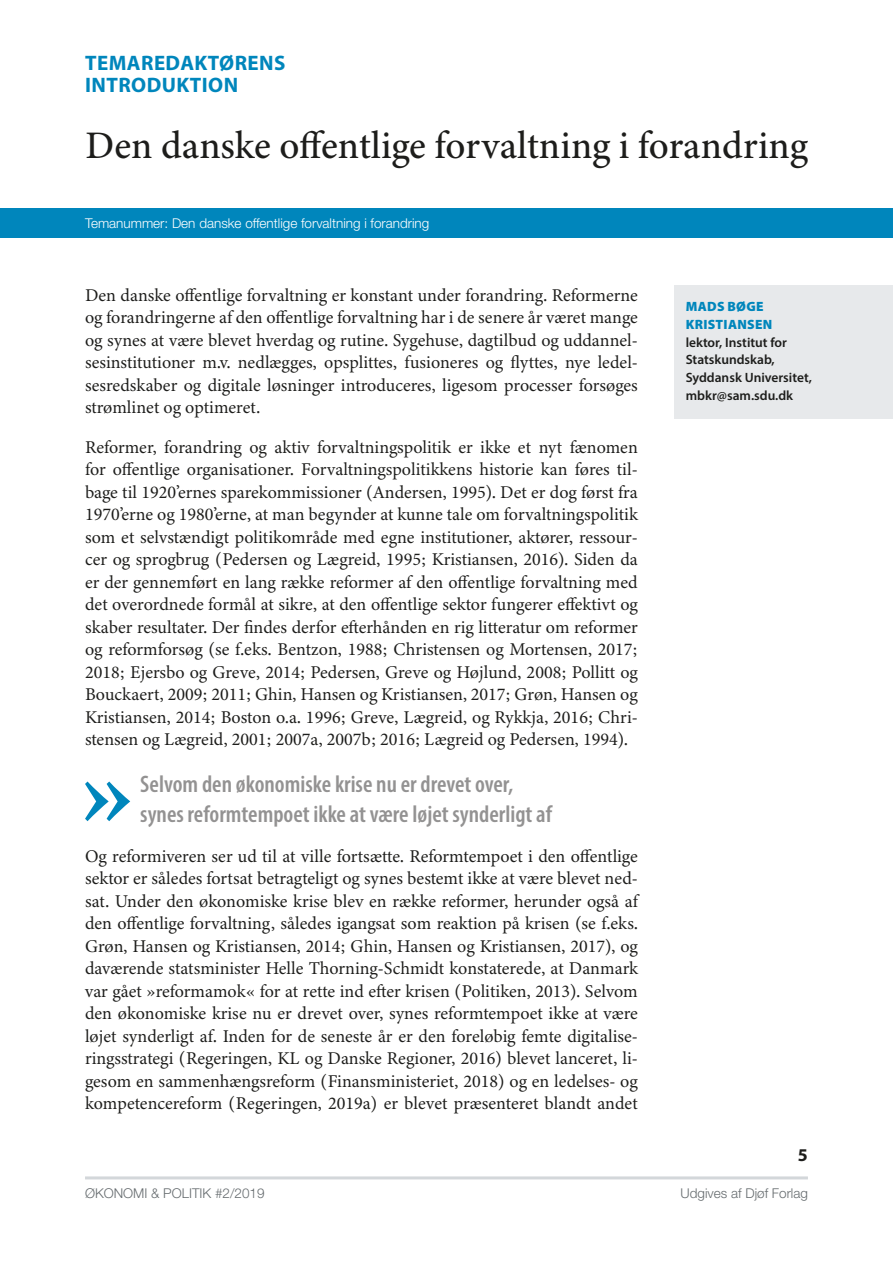
<style>
.page{position:relative;width:893px;height:1263px;background:#fff}
.page>*{position:absolute;margin:0;border:0;box-sizing:border-box;transform-origin:0 0}
.t1{font:500 39px "Minion 3";color:#1d1d1b}
.t2{font:600 condensed 24px/30px "Myriad Pro";color:#939292}
.t3{font:700 21px/22.5px "Myriad Pro";letter-spacing:.02em;color:#0086bc}
.t4{font:18px/22.5px "Minion 3";color:#1d1d1b;text-align:justify}
.t5{font:700 18px "Myriad Pro";color:#1d1d1b}
.t6{font:600 13.5px/18px "Myriad Pro";color:#1d1d1b}
.t7{font:300 13.5px "Helvetica Neue LT Std";color:#fff}
.t8{font:300 13.5px "Helvetica Neue LT Std";color:#666c6f}
.t9{font:900 13.5px/18px "Myriad Pro";letter-spacing:.02em;color:#0086bc}
</style>
<div class="page">
<div style="left:675px;top:285px;width:218px;height:134px;background:#e7e9eb"></div>
<div style="left:0;top:208px;width:893px;height:30px;background:#0086bc"></div>
<hr style="left:85px;top:1176px;width:723px;height:3px;background:#d3d7da">
<svg style="left:85px;top:781px;width:45px;height:40px"></svg>
<p class="t3" style="left:85px;top:51px;width:202px">TEMAREDAKTØRENS<br>INTRODUKTION</p>
<h1 class="t1" style="left:85px;top:119px;width:724px">Den danske offentlige forvaltning i forandring</h1>
<p class="t7" style="left:85px;top:215px;width:346px">Temanummer: Den danske offentlige forvaltning i forandring</p>
<p class="t4" style="left:85px;top:284px;width:554px">Den danske offentlige forvaltning er konstant under forandring. Reformerne og forandringerne af den offentlige forvaltning har i de senere år været mange og synes at være blevet hverdag og rutine. Sygehuse, dagtilbud og uddannel&shy;sesinstitutioner m.v. nedlægges, opsplittes, fusioneres og flyttes, nye ledel&shy;sesredskaber og digitale løsninger introduceres, ligesom processer forsøges strømlinet og optimeret.</p>
<p class="t4" style="left:85px;top:436px;width:554px">Reformer, forandring og aktiv forvaltningspolitik er ikke et nyt fænomen for offentlige organisationer. Forvaltningspolitikkens historie kan føres til&shy;bage til 1920’ernes sparekommissioner (Andersen, 1995). Det er dog først fra 1970’erne og 1980’erne, at man begynder at kunne tale om forvaltningspolitik som et selvstændigt politikområde med egne institutioner, aktører, ressour&shy;cer og sprogbrug (Pedersen og Lægreid, 1995; Kristiansen, 2016). Siden da er der gennemført en lang række reformer af den offentlige forvaltning med det overordnede formål at sikre, at den offentlige sektor fungerer effektivt og skaber resultater. Der findes derfor efterhånden en rig litteratur om reformer og reformforsøg (se f.eks. Bentzon, 1988; Christensen og Mortensen, 2017; 2018; Ejersbo og Greve, 2014; Pedersen, Greve og Højlund, 2008; Pollitt og Bouckaert, 2009; 2011; Ghin, Hansen og Kristiansen, 2017; Grøn, Hansen og Kristiansen, 2014; Boston o.a. 1996; Greve, Lægreid, og Rykkja, 2016; Chri&shy;stensen og Lægreid, 2001; 2007a, 2007b; 2016; Lægreid og Pedersen, 1994).</p>
<h2 class="t2" style="left:140px;top:769px;width:413px">Selvom den økonomiske krise nu er drevet over, synes reformtempoet ikke at være løjet synderligt af</h2>
<p class="t4" style="left:85px;top:845px;width:554px">Og reformiveren ser ud til at ville fortsætte. Reformtempoet i den offentlige sektor er således fortsat betragteligt og synes bestemt ikke at være blevet ned&shy;sat. Under den økonomiske krise blev en række reformer, herunder også af den offentlige forvaltning, således igangsat som reaktion på krisen (se f.eks.<br>Grøn, Hansen og Kristiansen, 2014; Ghin, Hansen og Kristiansen, 2017), og daværende statsminister Helle Thorning-Schmidt konstaterede, at Danmark var gået »reformamok« for at rette ind efter krisen (Politiken, 2013). Selvom den økonomiske krise nu er drevet over, synes reformtempoet ikke at være løjet synderligt af. Inden for de seneste år er den foreløbig femte digitalise&shy;ringsstrategi (Regeringen, KL og Danske Regioner, 2016) blevet lanceret, li&shy;gesom en sammenhængsreform (Finansministeriet, 2018) og en ledelses- og kompetencereform (Regeringen, 2019a) er blevet præsenteret blandt andet</p>
<p class="t9" style="left:686px;top:296px;width:88px">MADS BØGE<br>KRISTIANSEN</p>
<p class="t6" style="left:686px;top:333px;width:128px">lektor, Institut for<br>Statskundskab,<br>Syddansk Universitet, mbkr@sam.sdu.dk</p>
<p class="t5" style="left:798px;top:1143px;width:11px">5</p>
<p class="t8" style="left:85px;top:1185px;width:181px">ØKONOMI &amp; POLITIK #2/2019</p>
<p class="t8" style="left:681px;top:1185px;width:129px">Udgives af Djøf Forlag</p>
</div>
